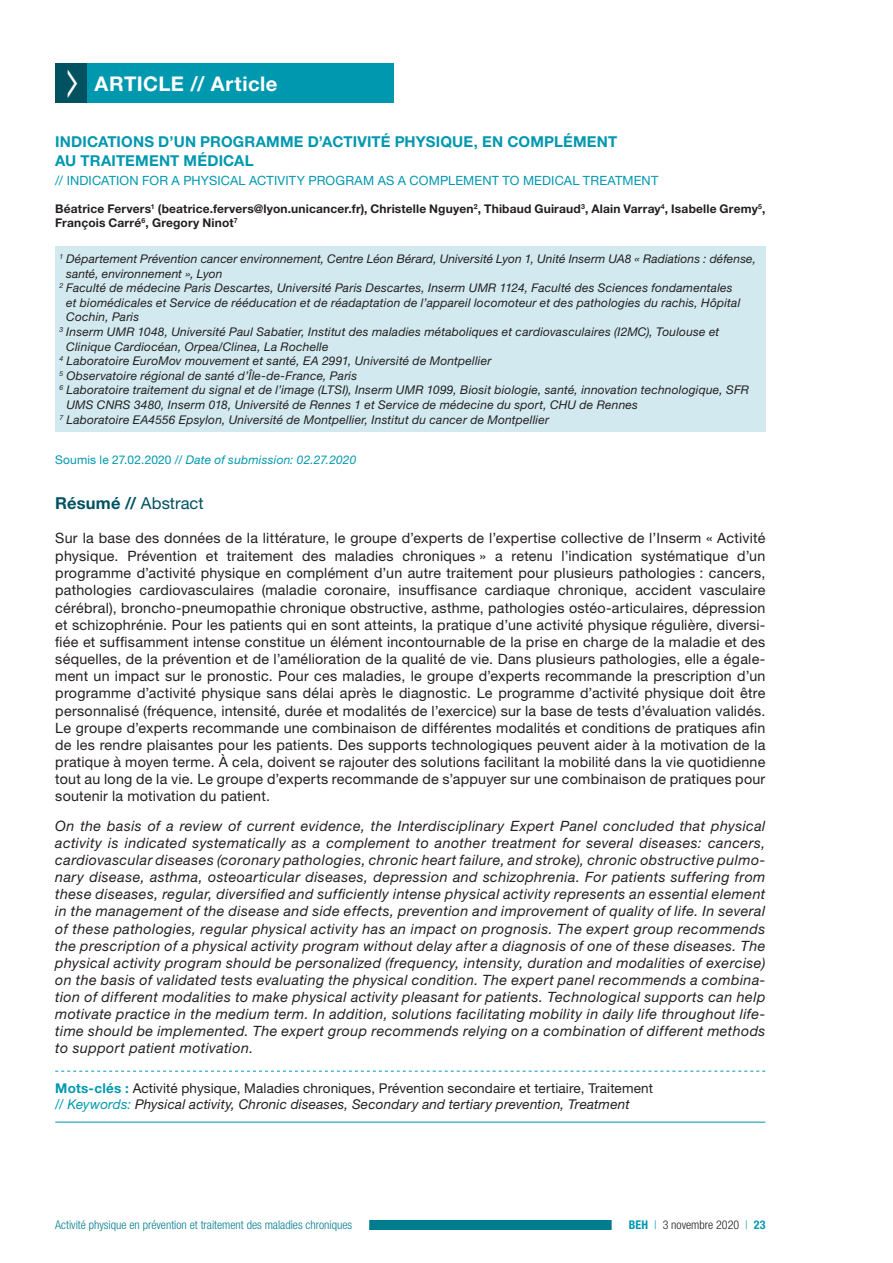
<style>
.page{position:relative;width:893px;height:1263px;background:#fff}
.page>*{position:absolute;margin:0;border:0;box-sizing:border-box;transform-origin:0 0}
.t1{font:700 20.25px "Helvetica Neue LT Std";letter-spacing:.025em;color:#fff}
.t2{font:700 16.5px "Helvetica Neue LT Std";letter-spacing:.01em;color:#005260}
.t3{font:700 15px/18.1px "Helvetica Neue LT Std";letter-spacing:.01em;color:#0098af}
.t4{font:14.25px/17.1px "Helvetica Neue LT Std";letter-spacing:.015em;color:#231f20;text-align:justify}
.t5{font:italic 14.25px/17.1px "Helvetica Neue LT Std";letter-spacing:.03em;color:#231f20;text-align:justify}
.t6{font:13.5px/16.2px "Helvetica Neue LT Std";letter-spacing:.01em;color:#231f20}
.t7{font:12.75px "Helvetica Neue LT Std";letter-spacing:.01em;color:#0098af}
.t8{font:italic 12px "Helvetica Neue LT Std";letter-spacing:.015em;color:#231f20}
.t9{font:700 12px/14.5px "Helvetica Neue LT Std";letter-spacing:.015em;color:#231f20}
.t10{font:300 condensed 12px "Helvetica Neue LT Std";color:#007c8f}
.t11{font:italic 12px "Helvetica Neue LT Std";letter-spacing:.015em;color:#0098af}
.t12{font:300 condensed 12px "Helvetica Neue LT Std";color:#231f20}
.s1{font-style:normal}
.s2{font-weight:400}
.s3{font-weight:700;color:#0098af}
.s4{font-style:italic;color:#0098af}
.s5{font-style:italic}
.s6{color:#0098af}
</style>
<div class="page">
<div style="left:55px;top:1220px;width:596px;height:10px;background:#007c8f"></div>
<div style="left:38px;top:1218px;width:331px;height:13px;background:#fff"></div>
<div style="left:612px;top:1219px;width:171px;height:12px;background:#fff"></div>
<div style="left:87px;top:64px;width:306px;height:39px;background:#0098af"></div>
<div style="left:55px;top:246px;width:710px;height:186px;background:#d2eaef"></div>
<svg style="left:55px;top:1071px;width:710px;height:1px"></svg>
<hr style="left:55px;top:1122px;width:710px;height:1px;background:#0098af">
<div style="left:55px;top:64px;width:32px;height:39px;background:#005260"></div>
<h1 class="t1" style="left:95px;top:71px;width:184px">ARTICLE // Article</h1>
<p class="t3" style="left:55px;top:133px;width:563px">INDICATIONS D’UN PROGRAMME D’ACTIVITÉ PHYSIQUE, EN COMPLÉMENT<br>AU TRAITEMENT MÉDICAL</p>
<p class="t7" style="left:55px;top:173px;width:605px">// INDICATION FOR A PHYSICAL ACTIVITY PROGRAM AS A COMPLEMENT TO MEDICAL TREATMENT</p>
<p class="t9" style="left:55px;top:201px;width:712px">Béatrice Fervers<sup>1</sup> (beatrice.fervers@lyon.unicancer.fr), Christelle Nguyen<sup>2</sup>, Thibaud Guiraud<sup>3</sup>, Alain Varray<sup>4</sup>, Isabelle Gremy<sup>5</sup>,<br>François Carré<sup>6</sup>, Gregory Ninot<sup>7</sup></p>
<p class="t8" style="left:60px;top:252px;width:698px"><sup>1</sup> Département Prévention cancer environnement, Centre Léon Bérard, Université Lyon 1, Unité Inserm UA8 « Radiations : défense,</p>
<p class="t8" style="left:66px;top:266px;width:158px">santé, environnement », Lyon</p>
<p class="t8" style="left:60px;top:281px;width:675px"><sup>2</sup> Faculté de médecine Paris Descartes, Université Paris Descartes, Inserm UMR 1124, Faculté des Sciences fondamentales</p>
<p class="t8" style="left:66px;top:295px;width:676px">et biomédicales et Service de rééducation et de réadaptation de l’appareil locomoteur et des pathologies du rachis, Hôpital</p>
<p class="t8" style="left:66px;top:310px;width:75px">Cochin, Paris</p>
<p class="t8" style="left:60px;top:325px;width:661px"><sup>3</sup> Inserm UMR 1048, Université Paul Sabatier, Institut des maladies métaboliques et cardiovasculaires (I2MC), Toulouse et</p>
<p class="t8" style="left:66px;top:339px;width:264px">Clinique Cardiocéan, Orpea/Clinea, La Rochelle</p>
<p class="t8" style="left:60px;top:354px;width:433px"><sup>4</sup> Laboratoire EuroMov mouvement et santé, EA 2991, Université de Montpellier</p>
<p class="t8" style="left:60px;top:368px;width:299px"><sup>5</sup> Observatoire régional de santé d’Île-de-France, Paris</p>
<p class="t8" style="left:60px;top:383px;width:691px"><sup>6</sup> Laboratoire traitement du signal et de l’image (LTSI), Inserm UMR 1099, Biosit biologie, santé, innovation technologique, SFR</p>
<p class="t8" style="left:66px;top:397px;width:573px">UMS CNRS 3480, Inserm 018, Université de Rennes 1 et Service de médecine du sport, CHU de Rennes</p>
<p class="t8" style="left:60px;top:412px;width:491px"><sup>7</sup> Laboratoire EA4556 Epsylon, Université de Montpellier, Institut du cancer de Montpellier</p>
<p class="t11" style="left:55px;top:452px;width:303px"><span class="s1">Soumis le 27.02.2020 //</span> Date of submission: 02.27.2020</p>
<p class="t2" style="left:55px;top:493px;width:150px">Résumé // <span class="s2">Abstract</span></p>
<p class="t4" style="left:55px;top:530px;width:712px">Sur la base des données de la littérature, le groupe d’experts de l’expertise collective de l’Inserm « Activité physique. Prévention et traitement des maladies chroniques » a retenu l’indication systématique d’un programme d’activité physique en complément d’un autre traitement pour plusieurs pathologies : cancers, pathologies cardiovasculaires (maladie coronaire, insuffisance cardiaque chronique, accident vasculaire cérébral), broncho-pneumopathie chronique obstructive, asthme, pathologies ostéo-articulaires, dépression et schizophrénie. Pour les patients qui en sont atteints, la pratique d’une activité physique régulière, diversi&shy;fiée et suffisamment intense constitue un élément incontournable de la prise en charge de la maladie et des séquelles, de la prévention et de l’amélioration de la qualité de vie. Dans plusieurs pathologies, elle a égale&shy;ment un impact sur le pronostic. Pour ces maladies, le groupe d’experts recommande la prescription d’un programme d’activité physique sans délai après le diagnostic. Le programme d’activité physique doit être personnalisé (fréquence, intensité, durée et modalités de l’exercice) sur la base de tests d’évaluation validés.<br>Le groupe d’experts recommande une combinaison de différentes modalités et conditions de pratiques afin de les rendre plaisantes pour les patients. Des supports technologiques peuvent aider à la motivation de la pratique à moyen terme. À cela, doivent se rajouter des solutions facilitant la mobilité dans la vie quotidienne tout au long de la vie. Le groupe d’experts recommande de s’appuyer sur une combinaison de pratiques pour soutenir la motivation du patient.</p>
<p class="t5" style="left:55px;top:817px;width:712px">On the basis of a review of current evidence, the Interdisciplinary Expert Panel concluded that physical activity is indicated systematically as a complement to another treatment for several diseases: cancers, cardiovascular diseases (coronary pathologies, chronic heart failure, and stroke), chronic obstructive pulmo&shy;nary disease, asthma, osteoarticular diseases, depression and schizophrenia. For patients suffering from these diseases, regular, diversified and sufficiently intense physical activity represents an essential element in the management of the disease and side effects, prevention and improvement of quality of life. In several of these pathologies, regular physical activity has an impact on prognosis. The expert group recommends the prescription of a physical activity program without delay after a diagnosis of one of these diseases. The physical activity program should be personalized (frequency, intensity, duration and modalities of exercise) on the basis of validated tests evaluating the physical condition. The expert panel recommends a combina&shy;tion of different modalities to make physical activity pleasant for patients. Technological supports can help motivate practice in the medium term. In addition, solutions facilitating mobility in daily life throughout life&shy;time should be implemented. The expert group recommends relying on a combination of different methods to support patient motivation.</p>
<p class="t6" style="left:55px;top:1080px;width:599px"><span class="s3">Mots-clés :</span> Activité physique, Maladies chroniques, Prévention secondaire et tertiaire, Traitement <span class="s4">// Keywords:</span> <span class="s5">Physical activity, Chronic diseases, Secondary and tertiary prevention, Treatment</span></p>
<p class="t10" style="left:55px;top:1218px;width:298px">Activité physique en prévention et traitement des maladies chroniques</p>
<p class="t12" style="left:629px;top:1218px;width:138px"><span class="s3">BEH</span> <span class="s6">|</span> 3 novembre 2020 <span class="s6">|</span> <span class="s3">23</span></p>
</div>
